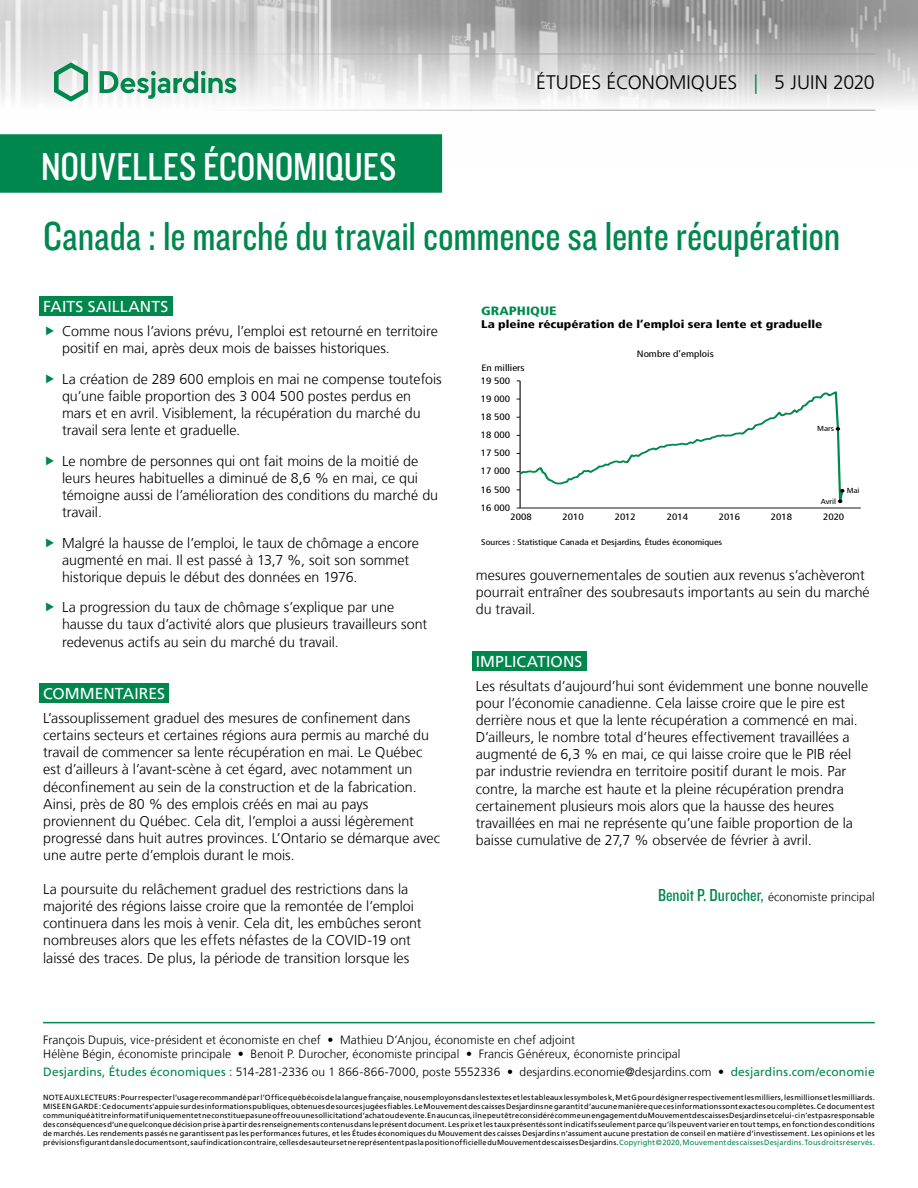
<style>
.page{position:relative;width:918px;height:1188px;background:#fff}
.page>*{position:absolute;margin:0;border:0;box-sizing:border-box;transform-origin:0 0}
.t1{font:42px "Knockout 29 Junior Ltweight";letter-spacing:-.005em;color:#00874e}
.t2{font:40.5px "Knockout 29 Junior Ltweight";color:#fff}
.t3{font:300 19.5px "Frutiger LT";color:#000}
.t4{font:15.75px "Frutiger LT";letter-spacing:.005em;color:#fff}
.t5{font:300 14.25px/17.1px "Frutiger LT";color:#000}
.t6{font:300 12px/14.4px "Frutiger LT";letter-spacing:.005em;color:#000}
.t7{font:900 condensed 12px "Frutiger LT";color:#008b4d;scale:1.2 1}
.t8{font:900 condensed 11.1px "Frutiger LT";color:#000;scale:1.2 1}
.t9{font:condensed 9.3px "Frutiger LT";color:#000;scale:1.2 1}
.t10{font:condensed 9.15px "Frutiger LT";color:#000;scale:1.2 1}
.t11{font:condensed 8.25px "Frutiger LT";color:#000;scale:1.2 1}
.t12{font:7.5px/9px "Frutiger LT";letter-spacing:.025em;color:#000;text-align:justify}
.t13{font:condensed 7.35px "Frutiger LT";color:#000;scale:1.2 1}
.s1{color:#00874e}
.s2{font-family:"Knockout 29 Junior Ltweight";font-weight:400;font-size:18px;color:#00874e}
.s3{font-weight:400;color:#00874e}
</style>
<div class="page">
<img style="left:0;top:0;width:918px;height:164px">
<hr style="left:43px;top:54px;width:832px;height:1px;background:#9d9d9c">
<hr style="left:43px;top:110px;width:832px;height:1px;background:#9d9d9c">
<svg style="left:54px;top:62px;width:34px;height:40px"></svg>
<svg style="left:100px;top:71px;width:136px;height:28px"></svg>
<div style="left:0;top:135px;width:441px;height:57px;background:#00874e"></div>
<div style="left:0;top:134px;width:442px;height:59px;border:2px solid #00874e"></div>
<hr style="left:43px;top:1022px;width:832px;height:1px;background:#00874e">
<div style="left:39px;top:296px;width:133px;height:20px;background:#00874e"></div>
<div style="left:39px;top:683px;width:130px;height:20px;background:#00874e"></div>
<div style="left:472px;top:651px;width:114px;height:20px;background:#00874e"></div>
<hr style="left:520px;top:381px;width:1px;height:127px;background:#000">
<hr style="left:520px;top:508px;width:341px;height:1px;background:#000">
<svg style="left:517px;top:389px;width:328px;height:120px"></svg>
<h2 class="t2" style="left:41px;top:140px;width:357px">NOUVELLES ÉCONOMIQUES</h2>
<h3 class="t3" style="left:536px;top:72px;width:340px">ÉTUDES ÉCONOMIQUES <span class="s1">|</span> 5 JUIN 2020</h3>
<h1 class="t1" style="left:43px;top:209px;width:799px">Canada : le marché du travail commence sa lente récupération</h1>
<p class="t4" style="left:43px;top:297px;width:127px">FAITS SAILLANTS</p>
<p class="t5" style="left:62px;top:323px;width:377px">Comme nous l’avions prévu, l’emploi est retourné en territoire positif en mai, après deux mois de baisses historiques.</p>
<p class="t5" style="left:62px;top:371px;width:381px">La création de 289 600 emplois en mai ne compense toutefois qu’une faible proportion des 3 004 500 postes perdus en mars et en avril. Visiblement, la récupération du marché du travail sera lente et graduelle.</p>
<p class="t5" style="left:62px;top:452px;width:378px">Le nombre de personnes qui ont fait moins de la moitié de leurs heures habituelles a diminué de 8,6 % en mai, ce qui témoigne aussi de l’amélioration des conditions du marché du travail.</p>
<p class="t5" style="left:62px;top:534px;width:358px">Malgré la hausse de l’emploi, le taux de chômage a encore augmenté en mai. Il est passé à 13,7 %, soit son sommet historique depuis le début des données en 1976.</p>
<p class="t5" style="left:62px;top:599px;width:367px">La progression du taux de chômage s’explique par une hausse du taux d’activité alors que plusieurs travailleurs sont redevenus actifs au sein du marché du travail.</p>
<p class="t4" style="left:43px;top:685px;width:123px">COMMENTAIRES</p>
<p class="t5" style="left:43px;top:710px;width:398px">L’assouplissement graduel des mesures de confinement dans certains secteurs et certaines régions aura permis au marché du travail de commencer sa lente récupération en mai. Le Québec est d’ailleurs à l’avant-scène à cet égard, avec notamment un déconfinement au sein de la construction et de la fabrication.<br>Ainsi, près de 80 % des emplois créés en mai au pays proviennent du Québec. Cela dit, l’emploi a aussi légèrement progressé dans huit autres provinces. L’Ontario se démarque avec une autre perte d’emplois durant le mois.</p>
<p class="t5" style="left:43px;top:881px;width:380px">La poursuite du relâchement graduel des restrictions dans la majorité des régions laisse croire que la remontée de l’emploi continuera dans les mois à venir. Cela dit, les embûches seront nombreuses alors que les effets néfastes de la COVID‑19 ont laissé des traces. De plus, la période de transition lorsque les</p>
<p class="t7" style="left:481px;top:303px;width:64px">GRAPHIQUE</p>
<p class="t8" style="left:481px;top:317px;width:286px">La pleine récupération de l’emploi sera lente et graduelle</p>
<p class="t10" style="left:481px;top:363px;width:38px">En milliers</p>
<p class="t9" style="left:481px;top:375px;width:26px">19 500</p>
<p class="t10" style="left:481px;top:393px;width:26px">19 000</p>
<p class="t10" style="left:481px;top:411px;width:26px">18 500</p>
<p class="t10" style="left:481px;top:430px;width:26px">18 000</p>
<p class="t9" style="left:481px;top:448px;width:26px">17 500</p>
<p class="t10" style="left:481px;top:466px;width:26px">17 000</p>
<p class="t10" style="left:481px;top:484px;width:26px">16 500</p>
<p class="t10" style="left:481px;top:502px;width:26px">16 000</p>
<p class="t10" style="left:637px;top:349px;width:66px">Nombre d’emplois</p>
<p class="t13" style="left:817px;top:425px;width:16px">Mars</p>
<p class="t13" style="left:821px;top:497px;width:14px">Avril</p>
<p class="t13" style="left:847px;top:486px;width:12px">Mai</p>
<p class="t10" style="left:511px;top:511px;width:19px">2008</p>
<p class="t10" style="left:563px;top:511px;width:19px">2010</p>
<p class="t10" style="left:615px;top:511px;width:19px">2012</p>
<p class="t10" style="left:667px;top:511px;width:19px">2014</p>
<p class="t10" style="left:719px;top:511px;width:19px">2016</p>
<p class="t10" style="left:771px;top:511px;width:19px">2018</p>
<p class="t10" style="left:823px;top:511px;width:19px">2020</p>
<p class="t11" style="left:481px;top:537px;width:202px">Sources : Statistique Canada et Desjardins, Études économiques</p>
<p class="t5" style="left:476px;top:567px;width:395px">mesures gouvernementales de soutien aux revenus s’achèveront pourrait entraîner des soubresauts importants au sein du marché du travail.</p>
<p class="t4" style="left:476px;top:652px;width:108px">IMPLICATIONS</p>
<p class="t5" style="left:476px;top:678px;width:394px">Les résultats d’aujourd’hui sont évidemment une bonne nouvelle pour l’économie canadienne. Cela laisse croire que le pire est derrière nous et que la lente récupération a commencé en mai.<br>D’ailleurs, le nombre total d’heures effectivement travaillées a augmenté de 6,3 % en mai, ce qui laisse croire que le PIB réel par industrie reviendra en territoire positif durant le mois. Par contre, la marche est haute et la pleine récupération prendra certainement plusieurs mois alors que la hausse des heures travaillées en mai ne représente qu’une faible proportion de la baisse cumulative de 27,7 % observée de février à avril.</p>
<p class="t6" style="left:658px;top:890px;width:218px"><span class="s2">Benoit P. Durocher,</span> économiste principal</p>
<p class="t6" style="left:43px;top:1032px;width:639px">François Dupuis, vice-président et économiste en chef • Mathieu D’Anjou, économiste en chef adjoint<br>Hélène Bégin, économiste principale • Benoit P. Durocher, économiste principal • Francis Généreux, économiste principal</p>
<p class="t6" style="left:43px;top:1065px;width:833px"><span class="s3">Desjardins, Études économiques :</span> 514‑281‑2336 ou 1 866‑866‑7000, poste 5552336 • desjardins.economie@desjardins.com • <span class="s3">desjardins.com/economie</span></p>
<p class="t12" style="left:43px;top:1093px;width:833px">NOTE AUX LECTEURS: Pour respecter l’usage recommandé par l’Office québécois de la langue française, nous employons dans les textes et les tableaux les symboles k, M et G pour désigner respectivement les milliers, les millions et les milliards.<br>MISE EN GARDE: Ce document s’appuie sur des informations publiques, obtenues de sources jugées fiables. Le Mouvement des caisses Desjardins ne garantit d’aucune manière que ces informations sont exactes ou complètes. Ce document est communiqué à titre informatif uniquement et ne constitue pas une offre ou une sollicitation d’achat ou de vente. En aucun cas, il ne peut être considéré comme un engagement du Mouvement des caisses Desjardins et celui-ci n’est pas responsable des conséquences d’une quelconque décision prise à partir des renseignements contenus dans le présent document. Les prix et les taux présentés sont indicatifs seulement parce qu’ils peuvent varier en tout temps, en fonction des conditions de marchés. Les rendements passés ne garantissent pas les performances futures, et les Études économiques du Mouvement des caisses Desjardins n’assument aucune prestation de conseil en matière d’investissement. Les opinions et les prévisions figurant dans le document sont, sauf indication contraire, celles des auteurs et ne représentent pas la position officielle du Mouvement des caisses Desjardins. <span class="s1">Copyright©2020, Mouvement des caisses Desjardins. Tous droits réservés.</span></p>
</div>
